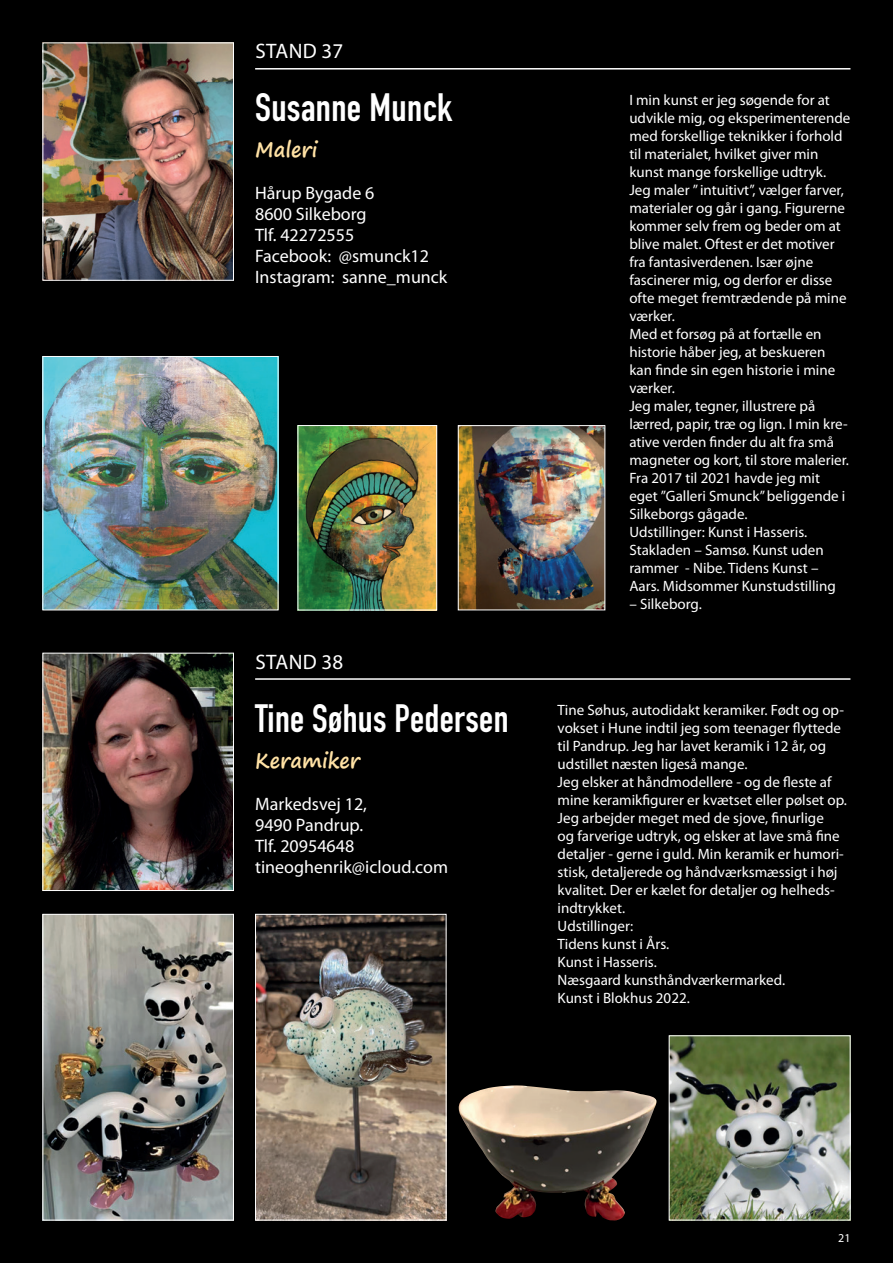
<style>
.page{position:relative;width:893px;height:1263px;background:#000}
.page>*{position:absolute;margin:0;border:0;box-sizing:border-box;transform-origin:0 0}
.t1{font:39px "DIN Engschrift Std";letter-spacing:.01em;color:#fff}
.t2{font:700 21px "Segoe Print";color:#ffe2a5;scale:.95 1}
.t3{font:21px "Myriad Pro";letter-spacing:.02em;color:#fff}
.t4{font:18px/21px "Myriad Pro";color:#fff}
.t5{font:15px/18px "Myriad Pro";color:#fff}
.t6{font:12px "Myriad Pro";color:#fff}
</style>
<div class="page">
<img style="left:45px;top:45px;width:187px;height:234px">
<div style="left:43px;top:43px;width:191px;height:238px;border:1px solid #fff"></div>
<hr style="left:255px;top:68px;width:595px;height:2px;background:#fff">
<img style="left:45px;top:655px;width:187px;height:234px">
<div style="left:43px;top:653px;width:191px;height:238px;border:1px solid #fff"></div>
<hr style="left:255px;top:678px;width:595px;height:2px;background:#fff">
<img style="left:300px;top:427px;width:135px;height:181px">
<div style="left:298px;top:425px;width:139px;height:185px;border:1px solid #fff"></div>
<img style="left:671px;top:1037px;width:177px;height:181px">
<div style="left:669px;top:1035px;width:181px;height:185px;border:1px solid #fff"></div>
<img style="left:44px;top:358px;width:232px;height:250px">
<div style="left:42px;top:356px;width:236px;height:254px;border:1px solid #fff"></div>
<img style="left:460px;top:427px;width:143px;height:181px">
<div style="left:458px;top:425px;width:147px;height:185px;border:1px solid #fff"></div>
<img style="left:459px;top:1085px;width:197px;height:135px">
<img style="left:45px;top:916px;width:187px;height:302px">
<div style="left:43px;top:914px;width:191px;height:306px;border:1px solid #fff"></div>
<img style="left:257px;top:916px;width:187px;height:302px">
<div style="left:255px;top:914px;width:191px;height:306px;border:1px solid #fff"></div>
<h2 class="t3" style="left:255px;top:38px;width:89px">STAND 37</h2>
<h1 class="t1" style="left:255px;top:85px;width:199px">Susanne Munck</h1>
<h2 class="t2" style="left:255px;top:131px;width:67px">Maleri</h2>
<p class="t4" style="left:255px;top:182px;width:194px">Hårup Bygade 6<br>8600 Silkeborg<br>Tlf. 42272555<br>Facebook: @smunck12<br>Instagram: sanne_munck</p>
<h2 class="t3" style="left:255px;top:648px;width:89px">STAND 38</h2>
<h1 class="t1" style="left:255px;top:695px;width:255px">Tine Søhus Pedersen</h1>
<h2 class="t2" style="left:255px;top:741px;width:112px">Keramiker</h2>
<p class="t4" style="left:255px;top:793px;width:194px">Markedsvej 12,<br>9490 Pandrup.<br>Tlf. 20954648 tineoghenrik@icloud.com</p>
<p class="t5" style="left:629px;top:91px;width:223px">I min kunst er jeg søgende for at udvikle mig, og eksperimenterende med forskellige teknikker i forhold til materialet, hvilket giver min kunst mange forskellige udtryk.<br>Jeg maler ” intuitivt”, vælger farver, materialer og går i gang. Figurerne kommer selv frem og beder om at blive malet. Oftest er det motiver fra fantasiverdenen. Især øjne fascinerer mig, og derfor er disse ofte meget fremtrædende på mine værker.<br>Med et forsøg på at fortælle en historie håber jeg, at beskueren kan finde sin egen historie i mine værker.<br>Jeg maler, tegner, illustrere på lærred, papir, træ og lign. I min kre&shy;ative verden finder du alt fra små magneter og kort, til store malerier.<br>Fra 2017 til 2021 havde jeg mit eget ”Galleri Smunck” beliggende i<br>Silkeborgs gågade.<br>Udstillinger: Kunst i Hasseris.<br>Stakladen – Samsø. Kunst uden rammer - Nibe. Tidens Kunst –<br>Aars. Midsommer Kunstudstilling</p>
<p class="t5" style="left:629px;top:595px;width:74px">– Silkeborg.</p>
<p class="t5" style="left:558px;top:701px;width:291px">Tine Søhus, autodidakt keramiker. Født og op&shy;vokset i Hune indtil jeg som teenager flyttede til Pandrup. Jeg har lavet keramik i 12 år, og udstillet næsten ligeså mange.<br>Jeg elsker at håndmodellere - og de fleste af mine keramikfigurer er kvætset eller pølset op.<br>Jeg arbejder meget med de sjove, finurlige<br>og farverige udtryk, og elsker at lave små fine detaljer - gerne i guld. Min keramik er humori&shy;stisk, detaljerede og håndværksmæssigt i høj kvalitet. Der er kælet for detaljer og helheds&shy;indtrykket.<br>Udstillinger:<br>Tidens kunst i Års.<br>Kunst i Hasseris.<br>Næsgaard kunsthåndværkermarked.<br>Kunst i Blokhus 2022.</p>
<p class="t6" style="left:838px;top:1231px;width:14px">21</p>
</div>
